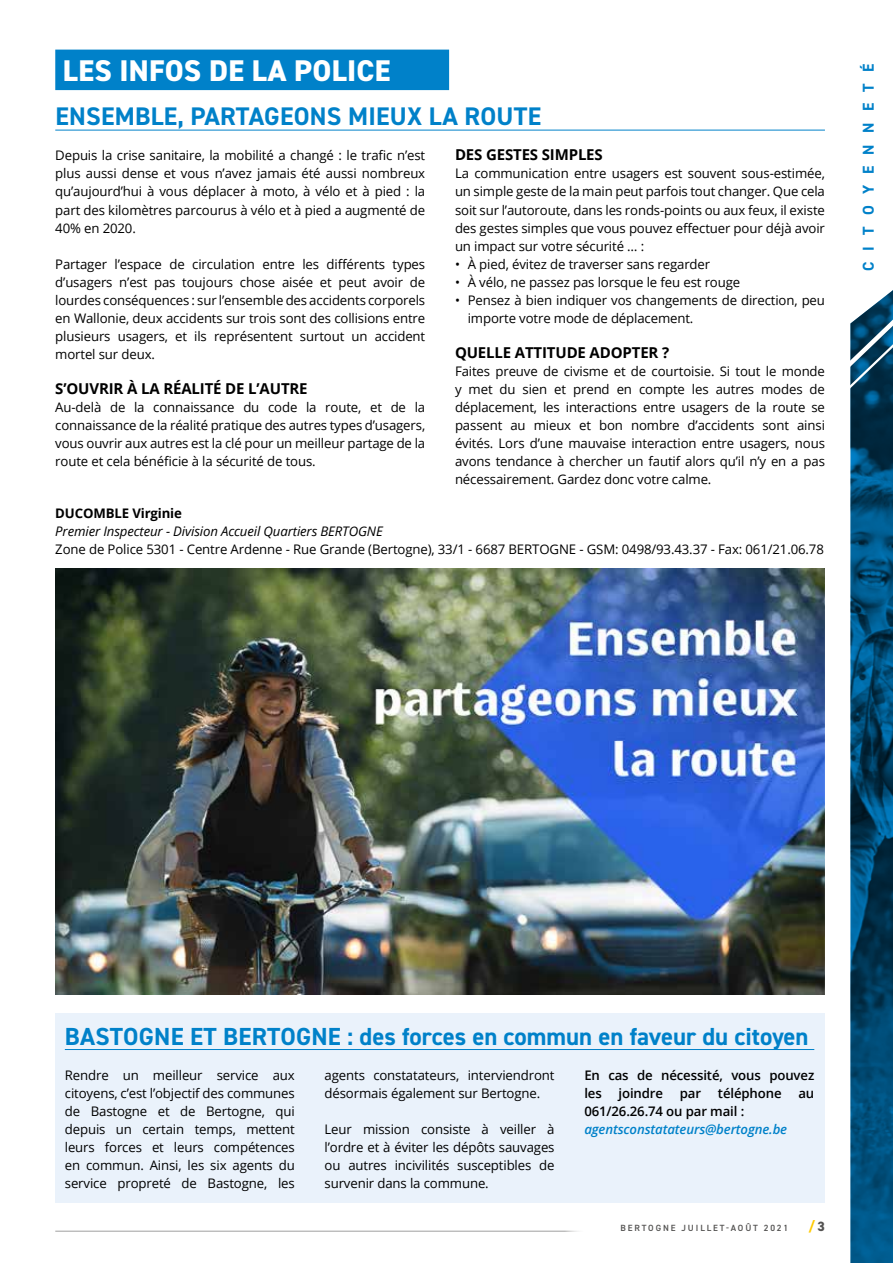
<style>
.page{position:relative;width:893px;height:1263px;background:#fff}
.page>*{position:absolute;margin:0;border:0;box-sizing:border-box;transform-origin:0 0}
.t1{font:800 30px "DIN2014";letter-spacing:.01em;color:#fff}
.t2{font:700 25.5px "DIN2014";letter-spacing:.01em;color:#0081c9}
.t3{font:700 24.75px "DIN2014";color:#0081c9}
.t4{font:700 15.75px "DIN2014";letter-spacing:.715em;color:#0081c9}
.t5{font:700 15px "Open Sans";letter-spacing:-.01em;color:#000}
.t6{font:800 13.5px "DIN2014";color:#ffca00}
.t7{font:13.2px/18px "Open Sans";letter-spacing:-.01em;color:#000;text-align:justify}
.t8{font:600 13.2px/18px "Open Sans";letter-spacing:-.01em;color:#000}
.t9{font:italic 13.2px "Open Sans";letter-spacing:-.01em;color:#000}
.t10{font:italic 600 13.2px "Open Sans";letter-spacing:-.01em;color:#0081c9}
.t11{font:700 13.2px "Open Sans";letter-spacing:-.01em;color:#000}
.t12{font:600 9px "DIN2014";letter-spacing:.21em;color:#545352}
.s1{color:#545352}
</style>
<div class="page">
<div style="left:55px;top:1013px;width:770px;height:190px;background:#eaf2fb"></div>
<svg style="left:850px;top:290px;width:43px;height:973px"></svg>
<hr style="left:55px;top:1231px;width:531px;height:1px;background:#545352">
<div style="left:55px;top:50px;width:394px;height:40px;background:#0081c9"></div>
<hr style="left:55px;top:130px;width:770px;height:1px;background:#0081c9">
<img style="left:55px;top:568px;width:770px;height:427px">
<hr style="left:65px;top:1049px;width:749px;height:1px;background:#0081c9">
<h1 class="t1" style="left:63px;top:51px;width:329px">LES INFOS DE LA POLICE</h1>
<h2 class="t2" style="left:55px;top:100px;width:487px">ENSEMBLE, PARTAGEONS MIEUX LA ROUTE</h2>
<p class="t7" style="left:55px;top:146px;width:371px">Depuis la crise sanitaire, la mobilité a changé : le trafic n’est plus aussi dense et vous n’avez jamais été aussi nombreux qu’aujourd’hui à vous déplacer à moto, à vélo et à pied : la part des kilomètres parcourus à vélo et à pied a augmenté de 40% en 2020.</p>
<p class="t7" style="left:55px;top:254px;width:371px">Partager l’espace de circulation entre les différents types d’usagers n’est pas toujours chose aisée et peut avoir de lourdes conséquences : sur l’ensemble des accidents corporels en Wallonie, deux accidents sur trois sont des collisions entre plusieurs usagers, et ils représentent surtout un accident mortel sur deux.</p>
<p class="t5" style="left:55px;top:377px;width:254px">S’OUVRIR À LA RÉALITÉ DE L’AUTRE</p>
<p class="t7" style="left:55px;top:397px;width:371px">Au-delà de la connaissance du code la route, et de la connaissance de la réalité pratique des autres types d’usagers, vous ouvrir aux autres est la clé pour un meilleur partage de la route et cela bénéficie à la sécurité de tous.</p>
<p class="t5" style="left:455px;top:144px;width:149px">DES GESTES SIMPLES</p>
<p class="t7" style="left:455px;top:164px;width:371px">La communication entre usagers est souvent sous-estimée, un simple geste de la main peut parfois tout changer. Que cela soit sur l’autoroute, dans les ronds-points ou aux feux, il existe des gestes simples que vous pouvez effectuer pour déjà avoir un impact sur votre sécurité … :</p>
<p class="t7" style="left:455px;top:254px;width:257px">• À pied, évitez de traverser sans regarder</p>
<p class="t7" style="left:455px;top:272px;width:287px">• À vélo, ne passez pas lorsque le feu est rouge</p>
<p class="t7" style="left:468px;top:290px;width:359px;text-indent:-13px">• Pensez à bien indiquer vos changements de direction, peu importe votre mode de déplacement.</p>
<p class="t5" style="left:455px;top:341px;width:216px">QUELLE ATTITUDE ADOPTER ?</p>
<p class="t7" style="left:455px;top:361px;width:371px">Faites preuve de civisme et de courtoisie. Si tout le monde y met du sien et prend en compte les autres modes de déplacement, les interactions entre usagers de la route se passent au mieux et bon nombre d’accidents sont ainsi évités. Lors d’une mauvaise interaction entre usagers, nous avons tendance à chercher un fautif alors qu’il n’y en a pas nécessairement. Gardez donc votre calme.</p>
<p class="t11" style="left:55px;top:504px;width:128px">DUCOMBLE Virginie</p>
<p class="t9" style="left:55px;top:522px;width:329px">Premier Inspecteur - Division Accueil Quartiers BERTOGNE</p>
<p class="t7" style="left:55px;top:540px;width:770px">Zone de Police 5301 - Centre Ardenne - Rue Grande (Bertogne), 33/1 - 6687 BERTOGNE - GSM: 0498/93.43.37 - Fax: 061/21.06.78</p>
<p class="t4" style="left:858px;top:271px;width:209px;rotate:-90deg">citoyenneté</p>
<h3 class="t3" style="left:65px;top:1020px;width:745px">BASTOGNE ET BERTOGNE : des forces en commun en faveur du citoyen</h3>
<p class="t7" style="left:65px;top:1066px;width:231px">Rendre un meilleur service aux citoyens, c’est l’objectif des communes de Bastogne et de Bertogne, qui depuis un certain temps, mettent leurs forces et leurs compétences en commun. Ainsi, les six agents du service propreté de Bastogne, les</p>
<p class="t7" style="left:325px;top:1066px;width:231px">agents constatateurs, interviendront désormais également sur Bertogne.</p>
<p class="t8" style="left:584px;top:1066px;width:231px">En cas de nécessité, vous pouvez les</p>
<p class="t8" style="left:619px;top:1084px;width:46px">joindre</p>
<p class="t8" style="left:680px;top:1084px;width:23px">par</p>
<p class="t8" style="left:718px;top:1084px;width:65px">téléphone</p>
<p class="t8" style="left:798px;top:1084px;width:17px">au</p>
<p class="t8" style="left:584px;top:1102px;width:161px">061/26.26.74 ou par mail :</p>
<p class="t10" style="left:584px;top:1120px;width:204px">agentsconstatateurs@bertogne.be</p>
<p class="t7" style="left:325px;top:1120px;width:231px">Leur mission consiste à veiller à l’ordre et à éviter les dépôts sauvages ou autres incivilités susceptibles de survenir dans la commune.</p>
<p class="t12" style="left:620px;top:1222px;width:169px">BERTOGNE JUILLET-AOÛT 2021</p>
<p class="t6" style="left:808px;top:1217px;width:18px">/<span class="s1">3</span></p>
</div>
